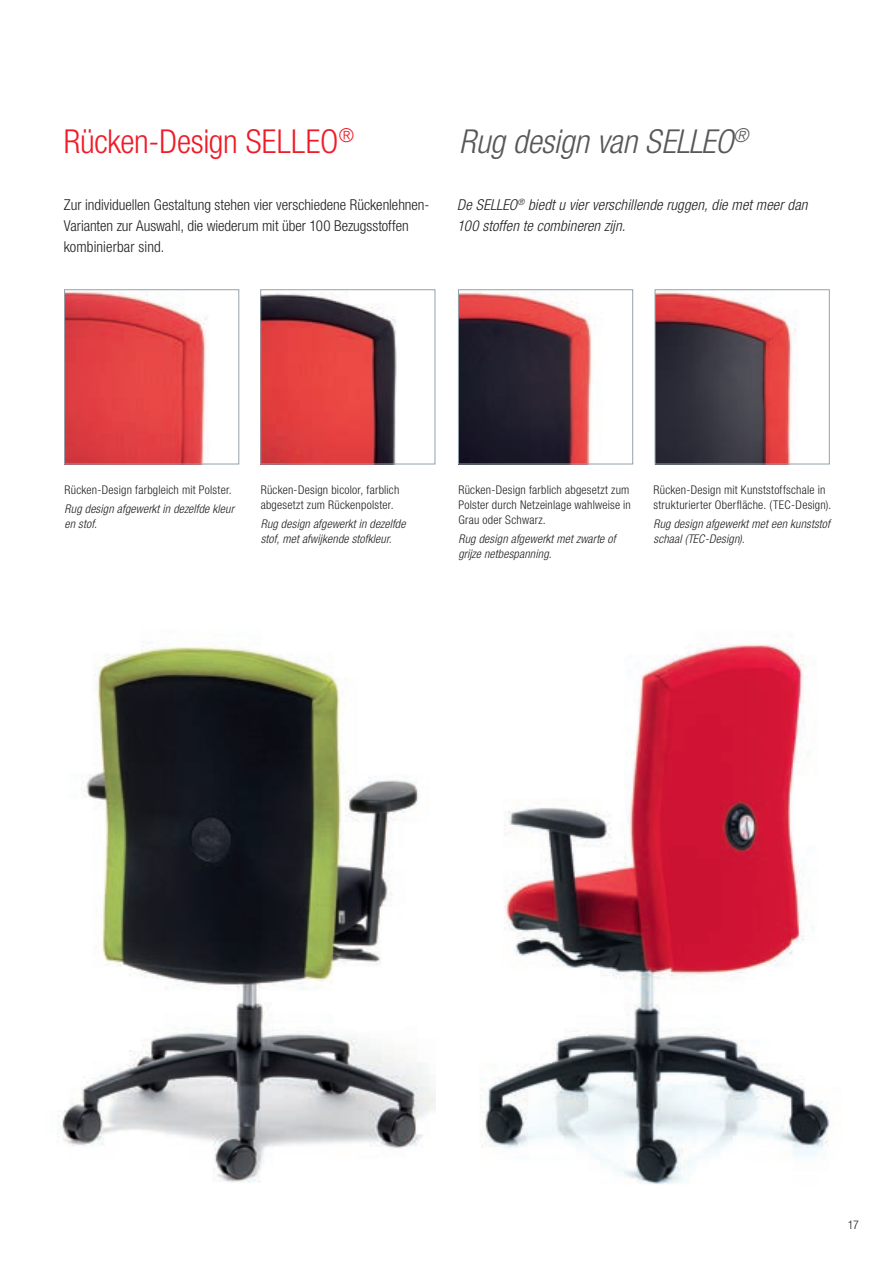
<style>
.page{position:relative;width:893px;height:1263px;background:#fff}
.page>*{position:absolute;margin:0;border:0;box-sizing:border-box;transform-origin:0 0}
.t1{font:300 condensed 33px "Helvetica Neue LT";letter-spacing:-.01em;color:#ee1c28}
.t2{font:italic 300 condensed 33px "Helvetica Neue LT";letter-spacing:-.005em;color:#57585a}
.t3{font:300 condensed 15px/21px "Helvetica Neue LT";color:#231f20}
.t4{font:italic 300 condensed 15px/21px "Helvetica Neue LT";letter-spacing:.01em;color:#231f20}
.t5{font:300 condensed 12px/15px "Helvetica Neue LT";letter-spacing:.02em;color:#231f20}
.t6{font:italic 300 condensed 12px/15px "Helvetica Neue LT";letter-spacing:.015em;color:#231f20}
</style>
<div class="page">
<img style="left:66px;top:291px;width:142px;height:171px">
<div style="left:64px;top:289px;width:175px;height:175px;border:1px solid #94a2aa"></div>
<img style="left:262px;top:293px;width:135px;height:169px">
<div style="left:260px;top:289px;width:175px;height:175px;border:1px solid #94a2aa"></div>
<img style="left:460px;top:292px;width:132px;height:170px">
<div style="left:458px;top:289px;width:175px;height:175px;border:1px solid #94a2aa"></div>
<img style="left:657px;top:291px;width:139px;height:171px">
<div style="left:655px;top:289px;width:175px;height:175px;border:1px solid #94a2aa"></div>
<img style="left:480px;top:635px;width:350px;height:549px">
<img style="left:58px;top:645px;width:378px;height:538px">
<h1 class="t1" style="left:64px;top:123px;width:292px">Rücken-Design SELLEO<sup>®</sup></h1>
<h1 class="t2" style="left:459px;top:123px;width:291px">Rug design van SELLEO<sup>®</sup></h1>
<p class="t3" style="left:64px;top:195px;width:367px">Zur individuellen Gestaltung stehen vier verschiedene Rückenlehnen-<br>Varianten zur Auswahl, die wiederum mit über 100 Bezugsstoffen kombinierbar sind.</p>
<p class="t4" style="left:457px;top:195px;width:352px">De SELLEO<sup>®</sup> biedt u vier verschillende ruggen, die met meer dan<br>100 stoffen te combineren zijn.</p>
<p class="t5" style="left:65px;top:482px;width:169px">Rücken-Design farbgleich mit Polster.</p>
<p class="t6" style="left:65px;top:502px;width:171px">Rug design afgewerkt in dezelfde kleur en stof.</p>
<p class="t5" style="left:261px;top:482px;width:140px">Rücken-Design bicolor, farblich abgesetzt zum Rückenpolster.</p>
<p class="t6" style="left:261px;top:517px;width:146px">Rug design afgewerkt in dezelfde stof, met afwijkende stofkleur.</p>
<p class="t5" style="left:458px;top:482px;width:174px">Rücken-Design farblich abgesetzt zum<br>Polster durch Netzeinlage wahlweise in<br>Grau oder Schwarz.</p>
<p class="t6" style="left:458px;top:532px;width:159px">Rug design afgewerkt met zwarte of grijze netbespanning.</p>
<p class="t5" style="left:653px;top:482px;width:179px">Rücken-Design mit Kunststoffschale in strukturierter Oberfläche. (TEC-Design).</p>
<p class="t6" style="left:653px;top:517px;width:178px">Rug design afgewerkt met een kunststof schaal (TEC-Design).</p>
<p class="t5" style="left:848px;top:1217px;width:13px">17</p>
</div>
